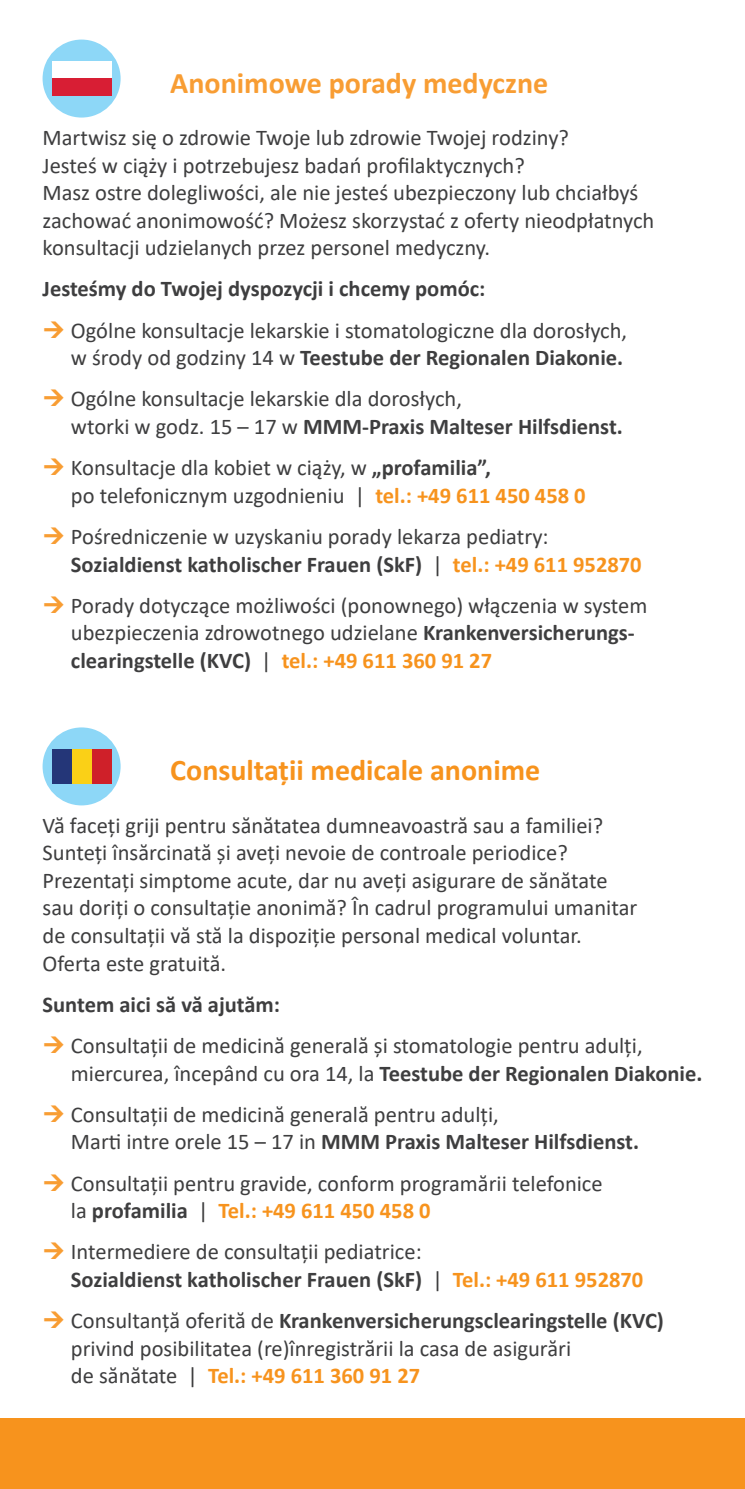
<style>
.page{position:relative;width:745px;height:1489px;background:#fff}
.page>*{position:absolute;margin:0;border:0;box-sizing:border-box;transform-origin:0 0}
.t1{font:700 30px "Calibri";color:#f7931d}
.t2{font:700 30px "Calibri";color:#f89d33}
.t3{font:22.5px/27.5px "Calibri";color:#3e3e3f}
.t4{font:700 22.5px "Calibri";color:#3e3e3f}
.s1{font-weight:700}
.s2{font-weight:700;color:#f7931d}
</style>
<div class="page">
<div style="left:43px;top:40px;width:77px;height:78px;background:#8dd7f7;border-radius:50%"></div>
<div style="left:52px;top:61px;width:59px;height:18px;background:#fff"></div>
<div style="left:52px;top:79px;width:59px;height:17px;background:#d81e34"></div>
<div style="left:43px;top:727px;width:77px;height:78px;background:#8dd7f7;border-radius:50%"></div>
<div style="left:52px;top:749px;width:20px;height:34px;background:#243678"></div>
<div style="left:72px;top:749px;width:19px;height:34px;background:#fad017"></div>
<div style="left:91px;top:749px;width:20px;height:34px;background:#cf2029"></div>
<div style="left:0;top:1417px;width:744px;height:71px;background:#f7931d"></div>
<h1 class="t2" style="left:170px;top:61px;width:379px">Anonimowe porady medyczne</h1>
<p class="t3" style="left:43px;top:123px;width:613px">Martwisz się o zdrowie Twoje lub zdrowie Twojej rodziny?<br>Jesteś w ciąży i potrzebujesz badań profilaktycznych?<br>Masz ostre dolegliwości, ale nie jesteś ubezpieczony lub chciałbyś zachować anonimowość? Możesz skorzystać z oferty nieodpłatnych konsultacji udzielanych przez personel medyczny.</p>
<p class="t4" style="left:43px;top:273px;width:444px">Jesteśmy do Twojej dyspozycji i chcemy pomóc:</p>
<p class="t3" style="left:71px;top:316px;width:557px">Ogólne konsultacje lekarskie i stomatologiczne dla dorosłych, w środy od godziny 14 w <span class="s1">Teestube der Regionalen Diakonie.</span></p>
<p class="t3" style="left:71px;top:384px;width:553px">Ogólne konsultacje lekarskie dla dorosłych,<br>wtorki w godz. 15 – 17 w <span class="s1">MMM-Praxis Malteser Hilfsdienst.</span></p>
<p class="t3" style="left:71px;top:453px;width:516px">Konsultacje dla kobiet w ciąży, w <span class="s1">„profamilia”,<br></span>po telefonicznym uzgodnieniu | <span class="s2">tel.: +49 611 450 458 0</span></p>
<p class="t3" style="left:71px;top:522px;width:572px">Pośredniczenie w uzyskaniu porady lekarza pediatry:<br><span class="s1">Sozialdienst katholischer Frauen (SkF)</span> | <span class="s2">tel.: +49 611 952870</span></p>
<p class="t3" style="left:71px;top:591px;width:577px">Porady dotyczące możliwości (ponownego) włączenia w system ubezpieczenia zdrowotnego udzielane <span class="s1">Krankenversicherungs&shy;clearingstelle (KVC)</span> | <span class="s2">tel.: +49 611 360 91 27</span></p>
<h1 class="t1" style="left:170px;top:749px;width:371px">Consultații medicale anonime</h1>
<p class="t3" style="left:43px;top:811px;width:596px">Vă faceți griji pentru sănătatea dumneavoastră sau a familiei?<br>Sunteți însărcinată și aveți nevoie de controale periodice?<br>Prezentați simptome acute, dar nu aveți asigurare de sănătate sau doriți o consultație anonimă? În cadrul programului umanitar de consultații vă stă la dispoziție personal medical voluntar.<br>Oferta este gratuită.</p>
<p class="t4" style="left:43px;top:988px;width:239px">Suntem aici să vă ajutăm:</p>
<p class="t3" style="left:71px;top:1031px;width:632px">Consultații de medicină generală și stomatologie pentru adulți, miercurea, începând cu ora 14, la <span class="s1">Teestube der Regionalen Diakonie.</span></p>
<p class="t3" style="left:71px;top:1099px;width:569px">Consultații de medicină generală pentru adulți,<br>Marti intre orele 15 – 17 in <span class="s1">MMM Praxis Malteser Hilfsdienst.</span></p>
<p class="t3" style="left:71px;top:1168px;width:533px">Consultații pentru gravide, conform programării telefonice la <span class="s1">profamilia</span> | <span class="s2">Tel.: +49 611 450 458 0</span></p>
<p class="t3" style="left:71px;top:1237px;width:573px">Intermediere de consultații pediatrice:<br><span class="s1">Sozialdienst katholischer Frauen (SkF)</span> | <span class="s2">Tel.: +49 611 952870</span></p>
<p class="t3" style="left:71px;top:1306px;width:594px">Consultanță oferită de <span class="s1">Krankenversicherungsclearingstelle (KVC) </span>privind posibilitatea (re)înregistrării la casa de asigurări<br>de sănătate | <span class="s2">Tel.: +49 611 360 91 27</span></p>
</div>
